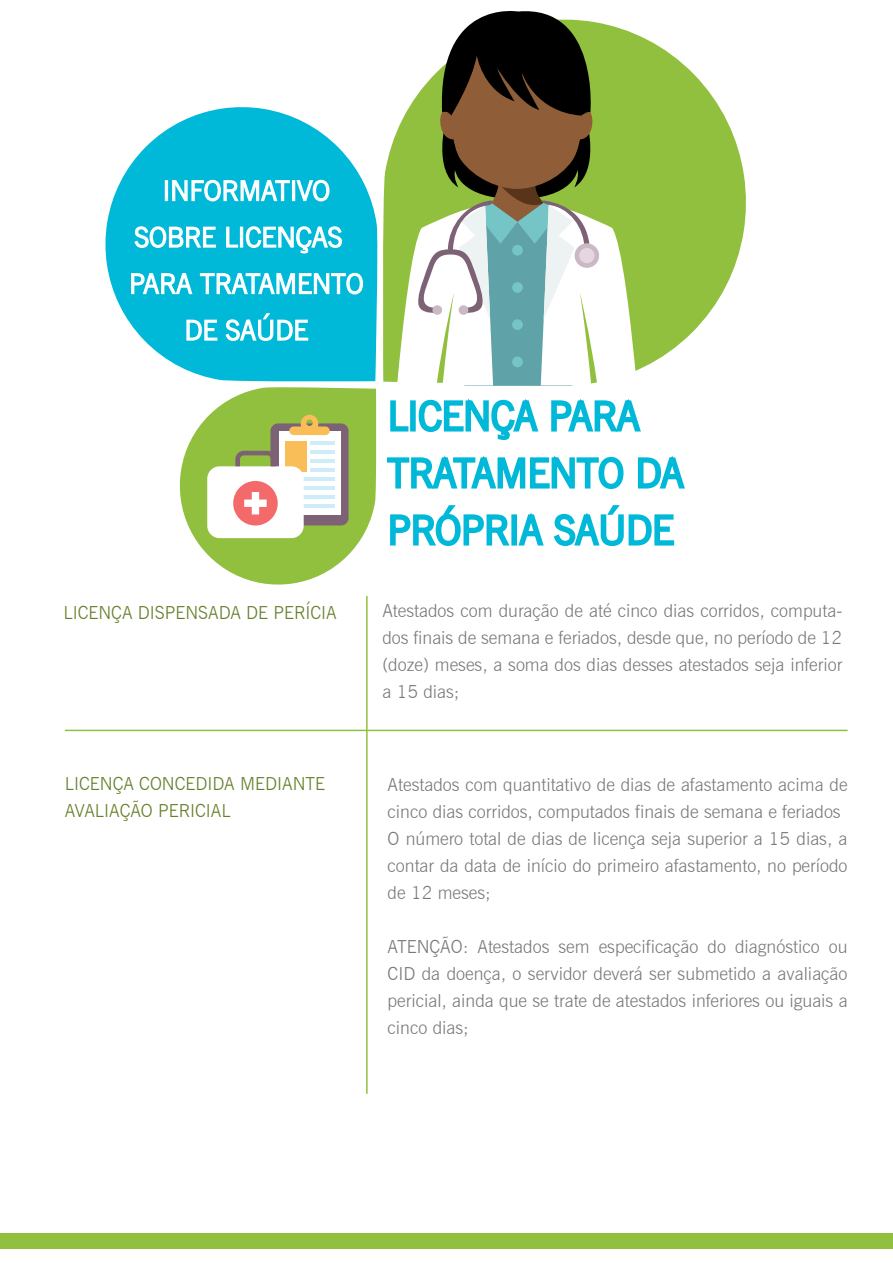
<style>
.page{position:relative;width:893px;height:1263px;background:#fff}
.page>*{position:absolute;margin:0;border:0;box-sizing:border-box;transform-origin:0 0}
.t1{font:300 27px/46.5px "News Gothic BT";color:#fff;text-align:center}
.t2{font:300 18px/27px "News Gothic BT";color:#787878;text-align:justify}
.t3{font:300 18px/27px "News Gothic BT";color:#647f29}
</style>
<div class="page">
<svg style="left:383px;top:35px;width:363px;height:347px;fill:#91c03e"></svg>
<svg style="left:105px;top:107px;width:273px;height:275px;fill:#00b9d9"></svg>
<div style="left:0;top:1233px;width:893px;height:16px;background:#91c03e"></div>
<div style="left:165px;top:180px;width:3px;height:21px;border:2px solid #fff"></div>
<svg style="left:171px;top:177px;width:159px;height:26px"></svg>
<svg style="left:133px;top:225px;width:84px;height:24px"></svg>
<svg style="left:225px;top:226px;width:14px;height:22px"></svg>
<div style="left:240px;top:227px;width:3px;height:21px;border:2px solid #fff"></div>
<svg style="left:245px;top:223px;width:98px;height:31px"></svg>
<svg style="left:130px;top:272px;width:63px;height:23px"></svg>
<svg style="left:199px;top:270px;width:165px;height:26px"></svg>
<svg style="left:186px;top:319px;width:32px;height:22px"></svg>
<svg style="left:225px;top:312px;width:84px;height:30px"></svg>
<svg style="left:390px;top:400px;width:19px;height:32px"></svg>
<div style="left:410px;top:400px;width:6px;height:31px;border:3px solid #00b9d9"></div>
<svg style="left:418px;top:398px;width:121px;height:42px"></svg>
<svg style="left:551px;top:398px;width:90px;height:34px"></svg>
<svg style="left:387px;top:455px;width:237px;height:34px"></svg>
<svg style="left:637px;top:456px;width:48px;height:33px"></svg>
<svg style="left:390px;top:505px;width:154px;height:41px"></svg>
<svg style="left:553px;top:505px;width:122px;height:41px"></svg>
<hr style="left:65px;top:730px;width:783px;height:1px;background:#91c03e">
<hr style="left:366px;top:596px;width:2px;height:498px;background:#91c03e">
<svg style="left:397px;top:11px;width:240px;height:375px"></svg>
<div style="left:575px;top:243px;width:24px;height:25px;background:#cab9c4;border-radius:50%"></div>
<div style="left:579px;top:248px;width:15px;height:15px;background:#e5d6e1;border-radius:50%"></div>
<svg style="left:179px;top:387px;width:198px;height:198px"></svg>
<h1 class="t1" style="left:129px;top:167px;width:236px">INFORMATIVO<br>SOBRE LICENÇAS<br>PARA TRATAMENTO<br>DE SAÚDE</h1>
<p class="t3" style="left:64px;top:599px;width:275px">LICENÇA DISPENSADA DE PERÍCIA</p>
<p class="t2" style="left:382px;top:597px;width:461px">Atestados com duração de até cinco dias corridos, computa&shy;dos finais de semana e feriados, desde que, no período de 12 (doze) meses, a soma dos dias desses atestados seja inferior a 15 dias;</p>
<p class="t3" style="left:65px;top:770px;width:262px">LICENÇA CONCEDIDA MEDIANTE<br>AVALIAÇÃO PERICIAL</p>
<p class="t2" style="left:388px;top:771px;width:461px;text-align:left">Atestados com quantitativo de dias de afastamento acima de cinco dias corridos, computados finais de semana e feriados O número total de dias de licença seja superior a 15 dias, a contar da data de início do primeiro afastamento, no período de 12 meses;</p>
<p class="t2" style="left:388px;top:933px;width:462px">ATENÇÃO: Atestados sem especificação do diagnóstico ou CID da doença, o servidor deverá ser submetido a avaliação pericial, ainda que se trate de atestados inferiores ou iguais a cinco dias;</p>
</div>
